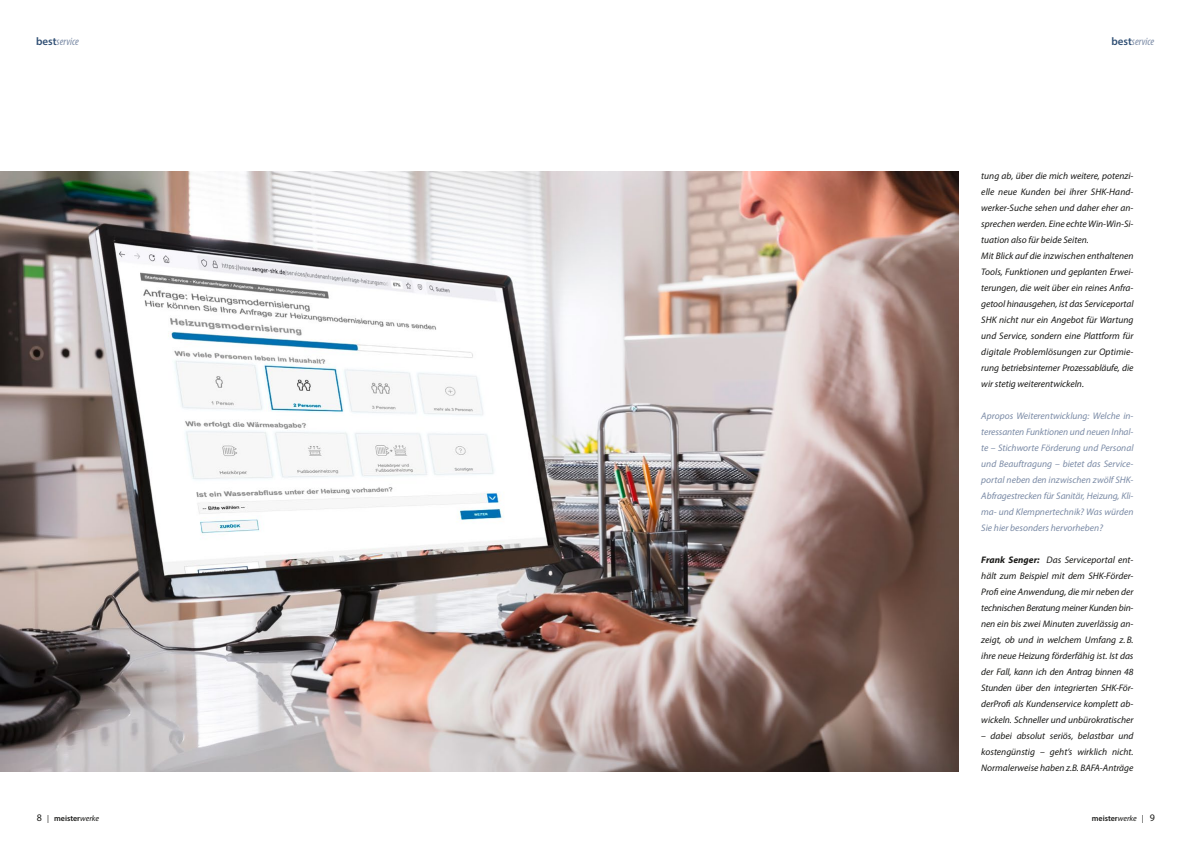
<style>
.page{position:relative;width:1191px;height:842px;background:#fff}
.page>*{position:absolute;margin:0;border:0;box-sizing:border-box;transform-origin:0 0}
.t1{font:italic condensed 11px "Myriad Pro";color:#7b8ba6}
.Fließtext{font:italic 9.5px/16px "Myriad Pro";color:#1a1a18;text-align:justify}
.Fließtext-2{font:italic 9.5px/16px "Myriad Pro";color:#7b8ba6;text-align:justify}
.t2{font:600 8px "Myriad Pro";color:#1a1a18}
.s1{font-weight:600;font-style:normal;font-stretch:normal;color:#315075}
.s2{font-weight:700}
.s3{font-weight:400;font-size:10px}
.s4{font-weight:400}
.s5{font-weight:400;font-style:italic}
</style>
<div class="page">
<img style="left:0;top:171px;width:958px;height:600px">
<p class="t1" style="left:36px;top:35px;width:44px"><span class="s1">best</span>service</p>
<p class="t1" style="left:1111px;top:35px;width:44px"><span class="s1">best</span>service</p>
<p class="Fließtext" style="left:981px;top:167px;width:154px">tung ab, über die mich weitere, potenzi&shy;elle neue Kunden bei ihrer SHK-Hand&shy;werker-Suche sehen und daher eher an&shy;sprechen werden. Eine echte Win-Win-Si&shy;tuation also für beide Seiten.</p>
<p class="Fließtext" style="left:981px;top:247px;width:154px">Mit Blick auf die inzwischen enthaltenen Tools, Funktionen und geplanten Erwei&shy;terungen, die weit über ein reines Anfra&shy;getool hinausgehen, ist das Serviceportal SHK nicht nur ein Angebot für Wartung und Service, sondern eine Plattform für digitale Problemlösungen zur Optimie&shy;rung betriebsinterner Prozessabläufe, die wir stetig weiterentwickeln.</p>
<p class="Fließtext-2" style="left:981px;top:407px;width:154px">Apropos Weiterentwicklung: Welche in&shy;teressanten Funktionen und neuen Inhal&shy;te – Stichworte Förderung und Personal und Beauftragung – bietet das Service&shy;portal neben den inzwischen zwölf SHK-Abfragestrecken für Sanitär, Heizung, Kli&shy;ma- und Klempnertechnik? Was würden Sie hier besonders hervorheben?</p>
<p class="Fließtext" style="left:981px;top:551px;width:154px"><span class="s2">Frank Senger:</span> Das Serviceportal ent&shy;hält zum Beispiel mit dem SHK-Förder-Profi eine Anwendung, die mir neben der technischen Beratung meiner Kunden bin&shy;nen ein bis zwei Minuten zuverlässig an&shy;zeigt, ob und in welchem Umfang z. B. ihre neue Heizung förderfähig ist. Ist das der Fall, kann ich den Antrag binnen 48<br>Stunden über den integrierten SHK-För&shy;derProfi als Kundenservice komplett ab&shy;wickeln. Schneller und unbürokratischer</p>
<p class="Fließtext" style="left:981px;top:727px;width:154px">– dabei absolut seriös, belastbar und kostengünstig – geht’s wirklich nicht.<br>Normalerweise haben z.B. BAFA-Anträge</p>
<p class="t2" style="left:37px;top:813px;width:64px"><span class="s3">8</span> <span class="s4">|</span> meister<span class="s5">werke</span></p>
<p class="t2" style="left:1091px;top:813px;width:65px">meister<span class="s5">werke</span> <span class="s4">|</span> <span class="s3">9</span></p>
</div>
